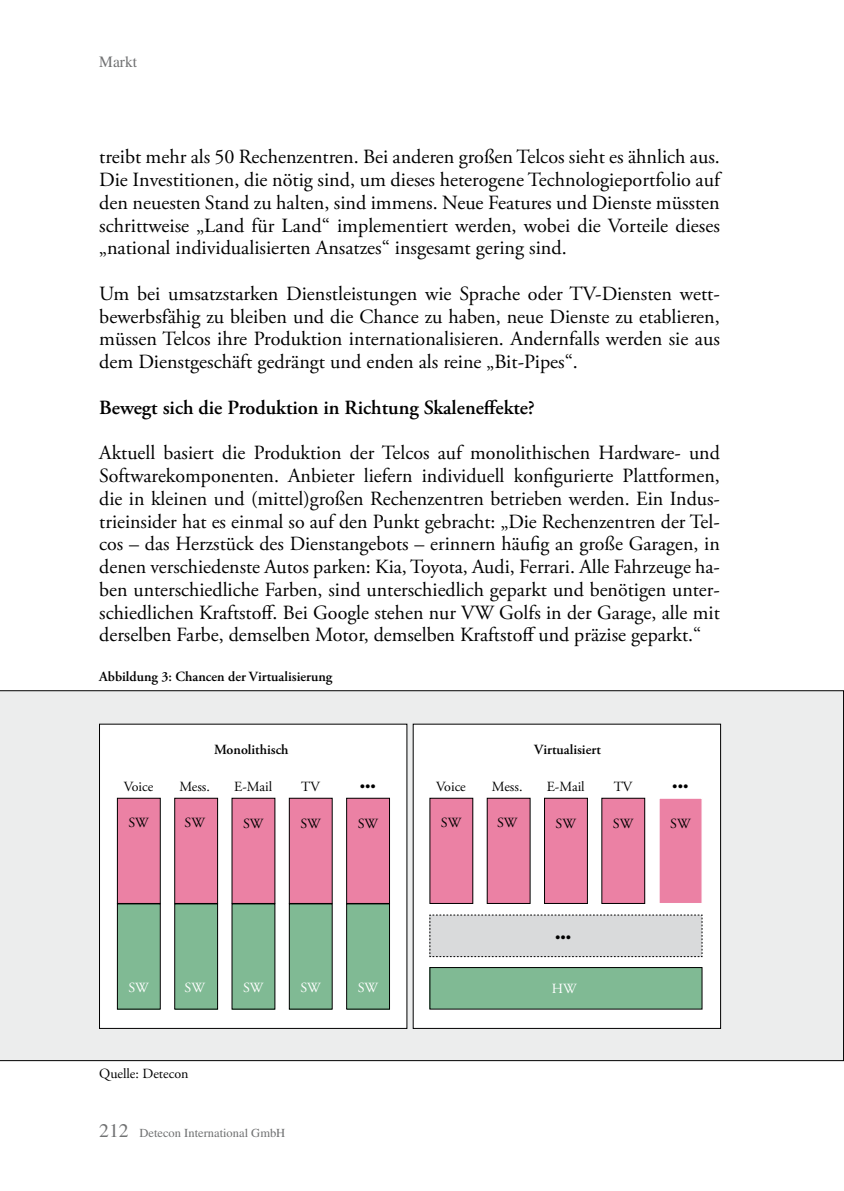
<style>
.page{position:relative;width:844px;height:1191px;background:#fff}
.page>*{position:absolute;margin:0;border:0;box-sizing:border-box;transform-origin:0 0}
.t1{font:20.12px/22.8px "Adobe Garamond Pro";color:#000;text-align:justify}
.t2{font:600 20.12px "Adobe Garamond Pro";color:#000}
.t3{font:15.75px "Times";color:#707172}
.t4{font:14px "Adobe Garamond Pro";color:#000}
.t5{font:600 14px "Adobe Garamond Pro";color:#000}
.t6{font:14px "Adobe Garamond Pro";color:#fff}
.t7{font:12.25px "Times";color:#707172}
.s1{font-size:19.25px}
</style>
<div class="page">
<div style="left:0;top:690px;width:843px;height:370px;background:#eceded"></div>
<div style="left:99px;top:724px;width:308px;height:304px;background:#fff"></div>
<div style="left:413px;top:724px;width:307px;height:304px;background:#fff"></div>
<div style="left:430px;top:798px;width:42px;height:105px;background:#eb81a4"></div>
<div style="left:117px;top:798px;width:43px;height:105px;background:#eb81a4"></div>
<div style="left:117px;top:798px;width:43px;height:105px;border:1px solid #000"></div>
<div style="left:117px;top:904px;width:43px;height:105px;background:#80ba94"></div>
<div style="left:117px;top:903px;width:43px;height:106px;border:1px solid #000"></div>
<div style="left:487px;top:798px;width:43px;height:105px;background:#eb81a4"></div>
<div style="left:175px;top:798px;width:42px;height:105px;background:#eb81a4"></div>
<div style="left:174px;top:798px;width:44px;height:105px;border:1px solid #000"></div>
<div style="left:175px;top:904px;width:42px;height:105px;background:#80ba94"></div>
<div style="left:174px;top:903px;width:44px;height:106px;border:1px solid #000"></div>
<div style="left:544px;top:798px;width:43px;height:105px;background:#eb81a4"></div>
<div style="left:544px;top:798px;width:43px;height:105px;border:1px solid #000"></div>
<div style="left:232px;top:798px;width:43px;height:105px;background:#eb81a4"></div>
<div style="left:232px;top:904px;width:43px;height:105px;background:#80ba94"></div>
<div style="left:601px;top:798px;width:43px;height:105px;background:#eb81a4"></div>
<div style="left:289px;top:798px;width:43px;height:105px;background:#eb81a4"></div>
<div style="left:289px;top:798px;width:43px;height:105px;border:1px solid #000"></div>
<div style="left:289px;top:904px;width:43px;height:105px;background:#80ba94"></div>
<div style="left:289px;top:903px;width:43px;height:106px;border:1px solid #000"></div>
<div style="left:658px;top:798px;width:44px;height:105px;background:#eb81a4;border:1px solid #fff"></div>
<div style="left:346px;top:798px;width:43px;height:105px;background:#eb81a4"></div>
<div style="left:346px;top:798px;width:43px;height:105px;border:1px solid #000"></div>
<div style="left:346px;top:904px;width:43px;height:105px;background:#80ba94"></div>
<div style="left:346px;top:903px;width:43px;height:106px;border:1px solid #000"></div>
<div style="left:430px;top:967px;width:271px;height:42px;background:#80ba94"></div>
<div style="left:429px;top:967px;width:273px;height:42px;border:1px solid #000"></div>
<div style="left:429px;top:914px;width:273px;height:43px;background:#d9dadb"></div>
<p class="t3" style="left:99px;top:53px;width:39px">Markt</p>
<p class="t1" style="left:99px;top:146px;width:622px">treibt mehr als 50 Rechenzentren. Bei anderen großen Telcos sieht es ähnlich aus.<br>Die Investitionen, die nötig sind, um dieses heterogene Technologieportfolio auf den neuesten Stand zu halten, sind immens. Neue Features und Dienste müssten schrittweise „Land für Land“ implementiert werden, wobei die Vorteile dieses „national individualisierten Ansatzes“ insgesamt gering sind.</p>
<p class="t1" style="left:99px;top:283px;width:622px">Um bei umsatzstarken Dienstleistungen wie Sprache oder TV-Diensten wett&shy;bewerbsfähig zu bleiben und die Chance zu haben, neue Dienste zu etablieren, müssen Telcos ihre Produktion internationalisieren. Andernfalls werden sie aus dem Dienstgeschäft gedrängt und enden als reine „Bit-Pipes“.</p>
<p class="t2" style="left:99px;top:396px;width:437px">Bewegt sich die Produktion in Richtung Skaleneffekte?</p>
<p class="t1" style="left:99px;top:442px;width:622px">Aktuell basiert die Produktion der Telcos auf monolithischen Hardware- und Softwarekomponenten. Anbieter liefern individuell konfigurierte Plattformen, die in kleinen und (mittel)großen Rechenzentren betrieben werden. Ein Indus&shy;trieinsider hat es einmal so auf den Punkt gebracht: „Die Rechenzentren der Tel&shy;cos – das Herzstück des Dienstangebots – erinnern häufig an große Garagen, in denen verschiedenste Autos parken: Kia, Toyota, Audi, Ferrari. Alle Fahrzeuge ha&shy;ben unterschiedliche Farben, sind unterschiedlich geparkt und benötigen unter&shy;schiedlichen Kraftstoff. Bei Google stehen nur VW Golfs in der Garage, alle mit derselben Farbe, demselben Motor, demselben Kraftstoff und präzise geparkt.“</p>
<p class="t5" style="left:99px;top:668px;width:234px">Abbildung 3: Chancen der Virtualisierung</p>
<p class="t5" style="left:214px;top:742px;width:76px">Monolithisch</p>
<p class="t5" style="left:534px;top:742px;width:68px">Virtualisiert</p>
<p class="t4" style="left:234px;top:778px;width:39px">E-Mail</p>
<p class="t4" style="left:546px;top:778px;width:39px">E-Mail</p>
<p class="t4" style="left:124px;top:778px;width:31px">Voice</p>
<p class="t4" style="left:436px;top:778px;width:31px">Voice</p>
<p class="t4" style="left:179px;top:778px;width:32px">Mess.</p>
<p class="t4" style="left:492px;top:778px;width:32px">Mess.</p>
<p class="t4" style="left:243px;top:815px;width:22px">SW</p>
<p class="t4" style="left:555px;top:815px;width:22px">SW</p>
<p class="t4" style="left:301px;top:778px;width:20px">TV</p>
<p class="t4" style="left:613px;top:778px;width:20px">TV</p>
<p class="t4" style="left:357px;top:815px;width:22px">SW</p>
<p class="t4" style="left:670px;top:815px;width:22px">SW</p>
<p class="t4" style="left:359px;top:778px;width:18px">•••</p>
<p class="t4" style="left:672px;top:778px;width:18px">•••</p>
<p class="t4" style="left:128px;top:814px;width:22px">SW</p>
<p class="t4" style="left:441px;top:814px;width:22px">SW</p>
<p class="t4" style="left:184px;top:814px;width:22px">SW</p>
<p class="t4" style="left:497px;top:814px;width:22px">SW</p>
<p class="t4" style="left:300px;top:815px;width:22px">SW</p>
<p class="t4" style="left:612px;top:815px;width:22px">SW</p>
<p class="t6" style="left:128px;top:978px;width:22px">SW</p>
<p class="t6" style="left:184px;top:978px;width:22px">SW</p>
<p class="t6" style="left:243px;top:978px;width:22px">SW</p>
<p class="t6" style="left:300px;top:978px;width:22px">SW</p>
<p class="t4" style="left:99px;top:1065px;width:91px">Quelle: Detecon</p>
<p class="t7" style="left:99px;top:1125px;width:187px"><span class="s1">212</span> Detecon International GmbH</p>
<p class="t6" style="left:357px;top:978px;width:22px">SW</p>
<p class="t4" style="left:555px;top:929px;width:18px">•••</p>
<p class="t6" style="left:551px;top:980px;width:26px">HW</p>
</div>
